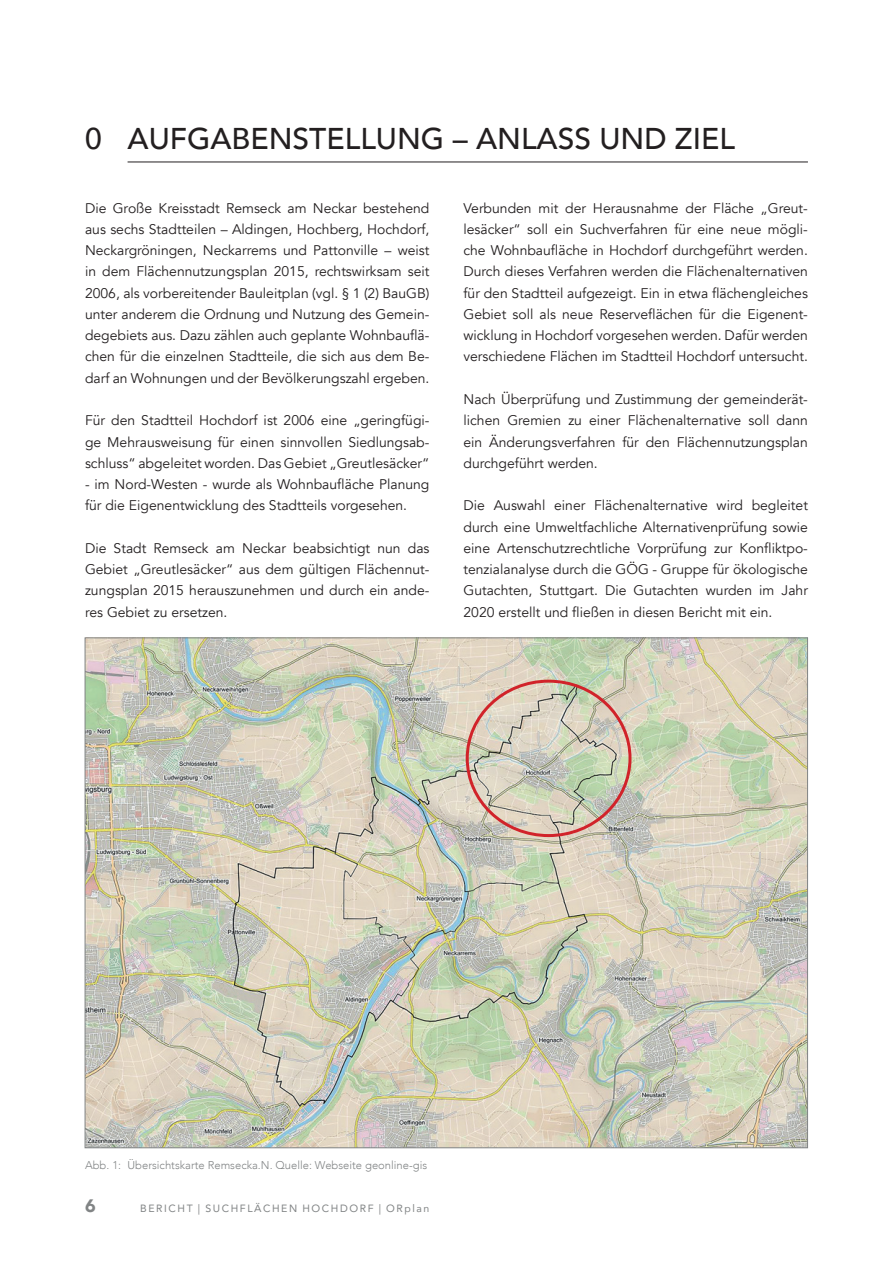
<style>
.page{position:relative;width:893px;height:1263px;background:#fff}
.page>*{position:absolute;margin:0;border:0;box-sizing:border-box;transform-origin:0 0}
.t1{font:500 30px "Avenir";color:#231f20}
.t2{font:900 18px "Avenir";color:#818485}
.t3{font:13.95px/21.3px "Avenir";color:#231f20;text-align:justify}
.t4{font:300 11.25px "Avenir";color:#818485}
.t5{font:10.5px "Avenir";letter-spacing:.15em;color:#818485}
</style>
<div class="page">
<hr style="left:128px;top:162px;width:680px;height:1px;background:#231f20">
<img style="left:87px;top:640px;width:719px;height:506px">
<div style="left:466px;top:680px;width:165px;height:157px;border:3px solid #d1232a;border-radius:50%"></div>
<h1 class="t1" style="left:85px;top:112px;width:651px">0 AUFGABENSTELLUNG – ANLASS UND ZIEL</h1>
<p class="t3" style="left:85px;top:197px;width:346px">Die Große Kreisstadt Remseck am Neckar bestehend aus sechs Stadtteilen – Aldingen, Hochberg, Hochdorf, Neckargröningen, Neckarrems und Pattonville – weist in dem Flächennutzungsplan 2015, rechtswirksam seit 2006, als vorbereitender Bauleitplan (vgl. § 1 (2) BauGB) unter anderem die Ordnung und Nutzung des Gemein&shy;degebiets aus. Dazu zählen auch geplante Wohnbauflä&shy;chen für die einzelnen Stadtteile, die sich aus dem Be&shy;darf an Wohnungen und der Bevölkerungszahl ergeben.</p>
<p class="t3" style="left:85px;top:410px;width:346px">Für den Stadtteil Hochdorf ist 2006 eine „geringfügi&shy;ge Mehrausweisung für einen sinnvollen Siedlungsab&shy;schluss“ abgeleitet worden. Das Gebiet „Greutlesäcker“</p>
<p class="t3" style="left:85px;top:474px;width:346px">- im Nord-Westen - wurde als Wohnbaufläche Planung für die Eigenentwicklung des Stadtteils vorgesehen.</p>
<p class="t3" style="left:85px;top:538px;width:346px">Die Stadt Remseck am Neckar beabsichtigt nun das Gebiet „Greutlesäcker“ aus dem gültigen Flächennut&shy;zungsplan 2015 herauszunehmen und durch ein ande&shy;res Gebiet zu ersetzen.</p>
<p class="t3" style="left:463px;top:197px;width:346px">Verbunden mit der Herausnahme der Fläche „Greut&shy;lesäcker“ soll ein Suchverfahren für eine neue mögli&shy;che Wohnbaufläche in Hochdorf durchgeführt werden.<br>Durch dieses Verfahren werden die Flächenalternativen für den Stadtteil aufgezeigt. Ein in etwa flächengleiches Gebiet soll als neue Reserveflächen für die Eigenent&shy;wicklung in Hochdorf vorgesehen werden. Dafür werden verschiedene Flächen im Stadtteil Hochdorf untersucht.</p>
<p class="t3" style="left:463px;top:389px;width:346px">Nach Überprüfung und Zustimmung der gemeinderät&shy;lichen Gremien zu einer Flächenalternative soll dann ein Änderungsverfahren für den Flächennutzungsplan durchgeführt werden.</p>
<p class="t3" style="left:463px;top:495px;width:346px">Die Auswahl einer Flächenalternative wird begleitet durch eine Umweltfachliche Alternativenprüfung sowie eine Artenschutzrechtliche Vorprüfung zur Konfliktpo&shy;tenzialanalyse durch die GÖG - Gruppe für ökologische Gutachten, Stuttgart. Die Gutachten wurden im Jahr 2020 erstellt und fließen in diesen Bericht mit ein.</p>
<p class="t4" style="left:85px;top:1159px;width:344px">Abb. 1: Übersichtskarte Remsecka.N. Quelle: Webseite geonline-gis</p>
<p class="t2" style="left:85px;top:1190px;width:12px">6</p>
<p class="t5" style="left:140px;top:1200px;width:291px">BERICHT | SUCHFLÄCHEN HOCHDORF | ORplan</p>
</div>
